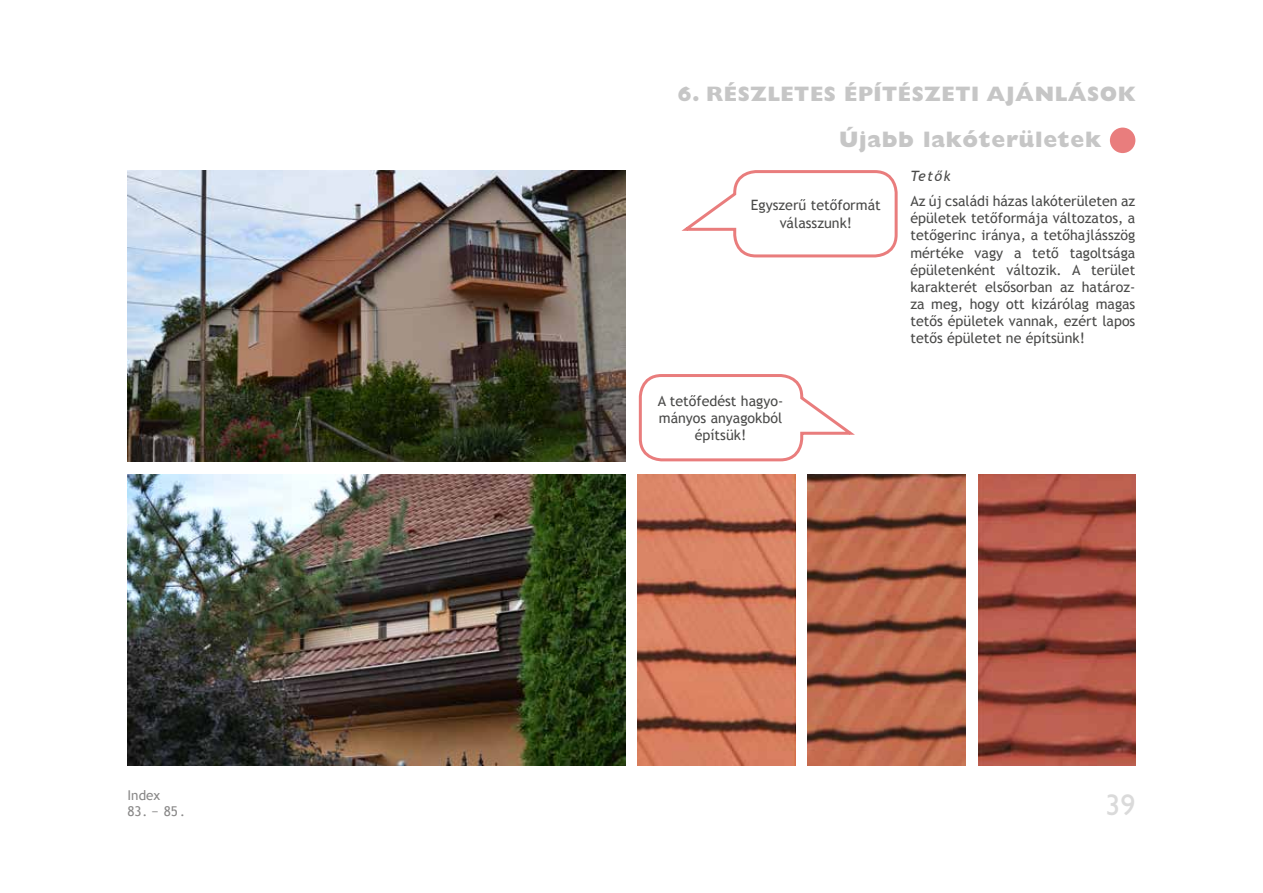
<style>
.page{position:relative;width:1263px;height:893px;background:#fff}
.page>*{position:absolute;margin:0;border:0;box-sizing:border-box;transform-origin:0 0}
.t1{font:30px "H Gill Sans A";color:#dadada}
.t2{font:22.5px "H Gill Sans Extra Bold A";letter-spacing:.03em;color:#c6c6c6}
.t3{font:21px "H Gill Sans Extra Bold A";letter-spacing:.03em;color:#c6c6c6}
.t4{font:14.25px/17.1px "Trebuchet MS";color:#4a4a49;text-align:center}
.t5{font:italic 14.25px "Trebuchet MS";letter-spacing:.09em;color:#4a4a49}
.t6{font:13.5px "Trebuchet MS";color:#898888}
</style>
<div class="page">
<div style="left:1110px;top:128px;width:25px;height:25px;background:#e97d7d;border-radius:50%"></div>
<img style="left:128px;top:170px;width:497px;height:291px">
<img style="left:128px;top:474px;width:497px;height:291px">
<img style="left:638px;top:474px;width:157px;height:291px">
<img style="left:808px;top:474px;width:157px;height:291px">
<img style="left:978px;top:474px;width:157px;height:291px">
<svg style="left:681px;top:170px;width:217px;height:88px"></svg>
<svg style="left:638px;top:374px;width:217px;height:88px"></svg>
<p class="t6" style="left:128px;top:787px;width:34px">Index</p>
<p class="t6" style="left:128px;top:803px;width:59px">83. − 85.</p>
<h3 class="t3" style="left:677px;top:81px;width:459px">6. RÉSZLETES ÉPÍTÉSZETI AJÁNLÁSOK</h3>
<h2 class="t2" style="left:840px;top:126px;width:263px">Újabb lakóterületek</h2>
<p class="t4" style="left:751px;top:197px;width:131px">Egyszerű tetőformát válasszunk!</p>
<p class="t4" style="left:658px;top:392px;width:127px">A tetőfedést hagyo&shy;mányos anyagokból építsük!</p>
<p class="t5" style="left:910px;top:167px;width:42px">Tetők</p>
<p class="t4" style="left:910px;top:193px;width:227px;text-align:justify">Az új családi házas lakóterületen az épületek tetőformája változatos, a tetőgerinc iránya, a tetőhajlásszög mértéke vagy a tető tagoltsága épületenként változik. A terület karakterét elsősorban az határoz&shy;za meg, hogy ott kizárólag magas tetős épületek vannak, ezért lapos tetős épületet ne építsünk!</p>
<h1 class="t1" style="left:1105px;top:788px;width:31px">39</h1>
</div>
